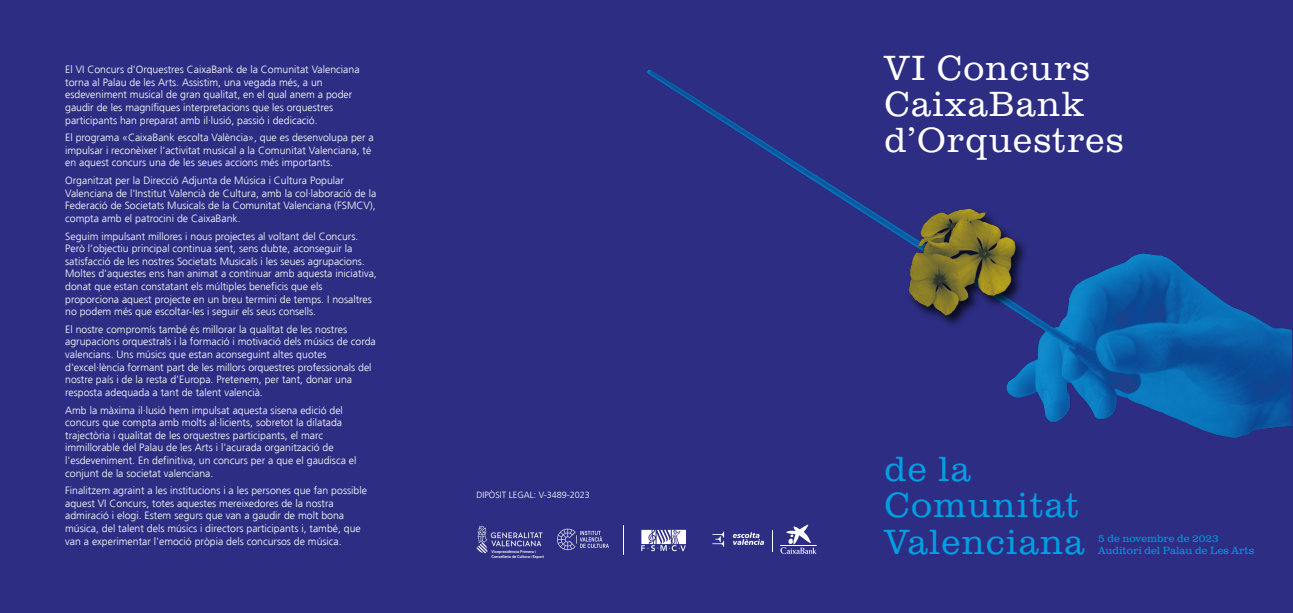
<style>
.page{position:relative;width:1293px;height:613px;background:#fff}
.page>*{position:absolute;margin:0;border:0;box-sizing:border-box;transform-origin:0 0}
.t1{font:300 36.2px/36.2px "Clarendon URW";letter-spacing:.03em;color:#fff}
.t2{font:300 36.2px/36.2px "Clarendon URW";letter-spacing:.03em;color:#009fe3}
.t3{font:300 10.9px/11.6px "Clarendon URW";color:#009fe3}
.t4{font:300 10.5px/12.6px "Frutiger";color:#fff}
.t5{font:300 9px "Frutiger";color:#fff}
.t6{font:500 3.9px/4.7px "Roboto";color:#fff}
</style>
<div class="page">
<div style="left:0;top:0;width:1293px;height:612px;background:#2d2e83"></div>
<img style="left:647px;top:69px;width:644px;height:369px">
<img style="left:876px;top:178px;width:173px;height:166px">
<svg style="left:780px;top:524px;width:36px;height:29px"></svg>
<svg style="left:712px;top:531px;width:12px;height:15px"></svg>
<svg style="left:733px;top:532px;width:31px;height:12px"></svg>
<svg style="left:772px;top:530px;width:1px;height:21px"></svg>
<svg style="left:641px;top:529px;width:45px;height:22px"></svg>
<svg style="left:623px;top:525px;width:1px;height:29px"></svg>
<svg style="left:557px;top:528px;width:52px;height:21px"></svg>
<svg style="left:476px;top:525px;width:66px;height:28px"></svg>
<p class="t4" style="left:65px;top:64px;width:296px">El VI Concurs d'Orquestres CaixaBank de la Comunitat Valenciana torna al Palau de les Arts. Assistim, una vegada més, a un esdeveniment musical de gran qualitat, en el qual anem a poder gaudir de les magnífiques interpretacions que les orquestres participants han preparat amb il·lusió, passió i dedicació.</p>
<p class="t4" style="left:65px;top:132px;width:310px">El programa «CaixaBank escolta València», que es desenvolupa per a impulsar i reconèixer l'activitat musical a la Comunitat Valenciana, té en aquest concurs una de les seues accions més importants.</p>
<p class="t4" style="left:65px;top:175px;width:312px">Organitzat per la Direcció Adjunta de Música i Cultura Popular Valenciana de l'Institut Valencià de Cultura, amb la col·laboració de la Federació de Societats Musicals de la Comunitat Valenciana (FSMCV), compta amb el patrocini de CaixaBank.</p>
<p class="t4" style="left:65px;top:230px;width:313px">Seguim impulsant millores i nous projectes al voltant del Concurs.<br>Però l’objectiu principal continua sent, sens dubte, aconseguir la satisfacció de les nostres Societats Musicals i les seues agrupacions.<br>Moltes d'aquestes ens han animat a continuar amb aquesta iniciativa, donat que estan constatant els múltiples beneficis que els proporciona aquest projecte en un breu termini de temps. I nosaltres no podem més que escoltar-les i seguir els seus consells.</p>
<p class="t4" style="left:65px;top:323px;width:312px">El nostre compromís també és millorar la qualitat de les nostres agrupacions orquestrals i la formació i motivació dels músics de corda valencians. Uns músics que estan aconseguint altes quotes d'excel·lència formant part de les millors orquestres professionals del nostre país i de la resta d'Europa. Pretenem, per tant, donar una resposta adequada a tant de talent valencià.</p>
<p class="t4" style="left:65px;top:404px;width:293px">Amb la màxima il·lusió hem impulsat aquesta sisena edició del concurs que compta amb molts al·licients, sobretot la dilatada trajectòria i qualitat de les orquestres participants, el marc immillorable del Palau de les Arts i l'acurada organització de l'esdeveniment. En definitiva, un concurs per a que el gaudisca el conjunt de la societat valenciana.</p>
<p class="t4" style="left:65px;top:485px;width:303px">Finalitzem agraint a les institucions i a les persones que fan possible aquest VI Concurs, totes aquestes mereixedores de la nostra admiració i elogi. Estem segurs que van a gaudir de molt bona música, del talent dels músics i directors participants i, també, que van a experimentar l'emoció pròpia dels concursos de música.</p>
<p class="t5" style="left:476px;top:490px;width:115px">DIPÒSIT LEGAL: V-3489-2023</p>
<p class="t6" style="left:491px;top:549px;width:54px">Vicepresidència Primera i<br>Conselleria de Cultura i Esport</p>
<h1 class="t1" style="left:884px;top:48px;width:241px">VI Concurs<br>CaixaBank d’Orquestres</h1>
<h1 class="t2" style="left:884px;top:449px;width:201px">de la<br>Comunitat<br>Valenciana</h1>
<p class="t3" style="left:1098px;top:532px;width:157px">5 de novembre de 2023<br>Auditori del Palau de Les Arts</p>
</div>
